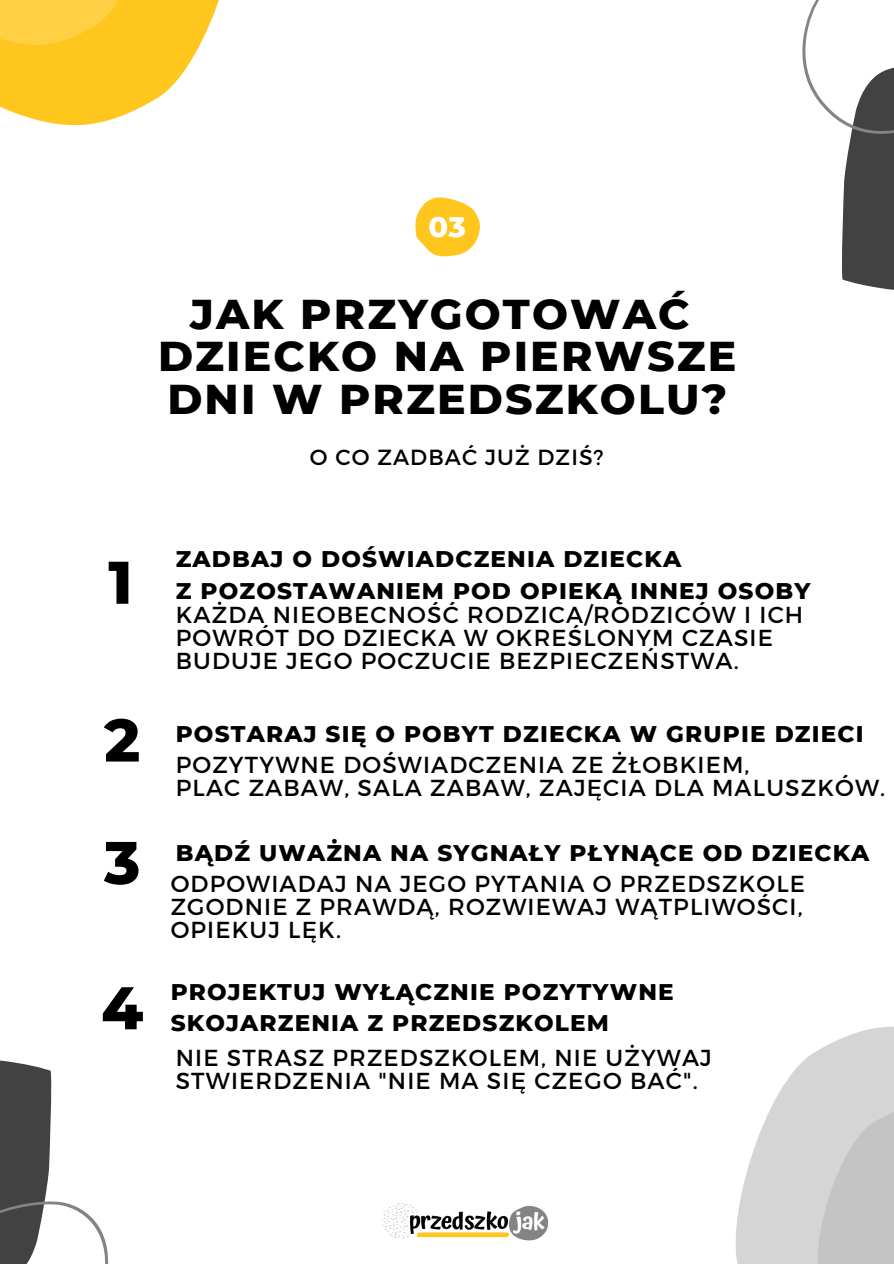
<style>
.page{position:relative;width:894px;height:1264px;background:#fff}
.page>*{position:absolute;margin:0;border:0;box-sizing:border-box;transform-origin:0 0}
.t1{font:800 60px "Montserrat";color:#000}
.t2{font:800 42.45px/42.3px "Montserrat";letter-spacing:.05em;color:#000}
.t3{font:800 28.8px "Montserrat";color:#fff}
.t4{font:23.1px/23px "Montserrat";letter-spacing:.05em;color:#000}
.t5{font:800 23.1px "Montserrat";letter-spacing:.05em;color:#000}
.t6{font:800 22.35px/22.4px "Montserrat";color:#fff}
.t7{font:21.9px "Montserrat";letter-spacing:.05em;color:#000}
</style>
<div class="page">
<svg style="left:0;top:0;width:219px;height:126px"></svg>
<svg style="left:735px;top:1026px;width:158px;height:237px"></svg>
<svg style="left:0;top:1060px;width:109px;height:203px"></svg>
<svg style="left:802px;top:0;width:91px;height:290px"></svg>
<img style="left:382px;top:1203px;width:167px;height:38px">
<svg style="left:415px;top:197px;width:65px;height:60px"></svg>
<p class="t6" style="left:450px;top:211px;width:17px">0<br>1</p>
<p class="t3" style="left:428px;top:209px;width:39px">03</p>
<p class="t2" style="left:190px;top:293px;width:500px">JAK PRZYGOTOWAĆ</p>
<p class="t2" style="left:158px;top:335px;width:579px">DZIECKO NA PIERWSZE<br>DNI W PRZEDSZKOLU?</p>
<p class="t7" style="left:310px;top:443px;width:295px">O CO ZADBAĆ JUŻ DZIŚ?</p>
<p class="t1" style="left:108px;top:545px;width:26px">1</p>
<p class="t1" style="left:104px;top:703px;width:37px">2</p>
<p class="t1" style="left:104px;top:825px;width:38px">3</p>
<p class="t1" style="left:101px;top:971px;width:44px">4</p>
<p class="t5" style="left:176px;top:545px;width:507px">ZADBAJ O DOŚWIADCZENIA DZIECKA</p>
<p class="t5" style="left:176px;top:576px;width:636px">Z POZOSTAWANIEM POD OPIEKĄ INNEJ OSOBY</p>
<p class="t4" style="left:176px;top:602px;width:628px">KAŻDA NIEOBECNOŚĆ RODZICA/RODZICÓW I ICH</p>
<p class="t4" style="left:176px;top:625px;width:598px">POWRÓT DO DZIECKA W OKREŚLONYM CZASIE</p>
<p class="t4" style="left:176px;top:648px;width:564px">BUDUJE JEGO POCZUCIE BEZPIECZEŃSTWA.</p>
<p class="t5" style="left:176px;top:719px;width:689px">POSTARAJ SIĘ O POBYT DZIECKA W GRUPIE DZIECI</p>
<p class="t4" style="left:176px;top:752px;width:575px">POZYTYWNE DOŚWIADCZENIA ZE ŻŁOBKIEM,</p>
<p class="t4" style="left:176px;top:775px;width:710px">PLAC ZABAW, SALA ZABAW, ZAJĘCIA DLA MALUSZKÓW.</p>
<p class="t5" style="left:176px;top:838px;width:695px">BĄDŹ UWAŻNA NA SYGNAŁY PŁYNĄCE OD DZIECKA</p>
<p class="t4" style="left:171px;top:870px;width:635px">ODPOWIADAJ NA JEGO PYTANIA O PRZEDSZKOLE<br>ZGODNIE Z PRAWDĄ, ROZWIEWAJ WĄTPLIWOŚCI,</p>
<p class="t4" style="left:171px;top:916px;width:172px">OPIEKUJ LĘK.</p>
<p class="t5" style="left:171px;top:977px;width:504px">PROJEKTUJ WYŁĄCZNIE POZYTYWNE</p>
<p class="t5" style="left:171px;top:1008px;width:439px">SKOJARZENIA Z PRZEDSZKOLEM</p>
<p class="t4" style="left:176px;top:1045px;width:537px">NIE STRASZ PRZEDSZKOLEM, NIE UŻYWAJ<br>STWIERDZENIA "NIE MA SIĘ CZEGO BAĆ".</p>
</div>
